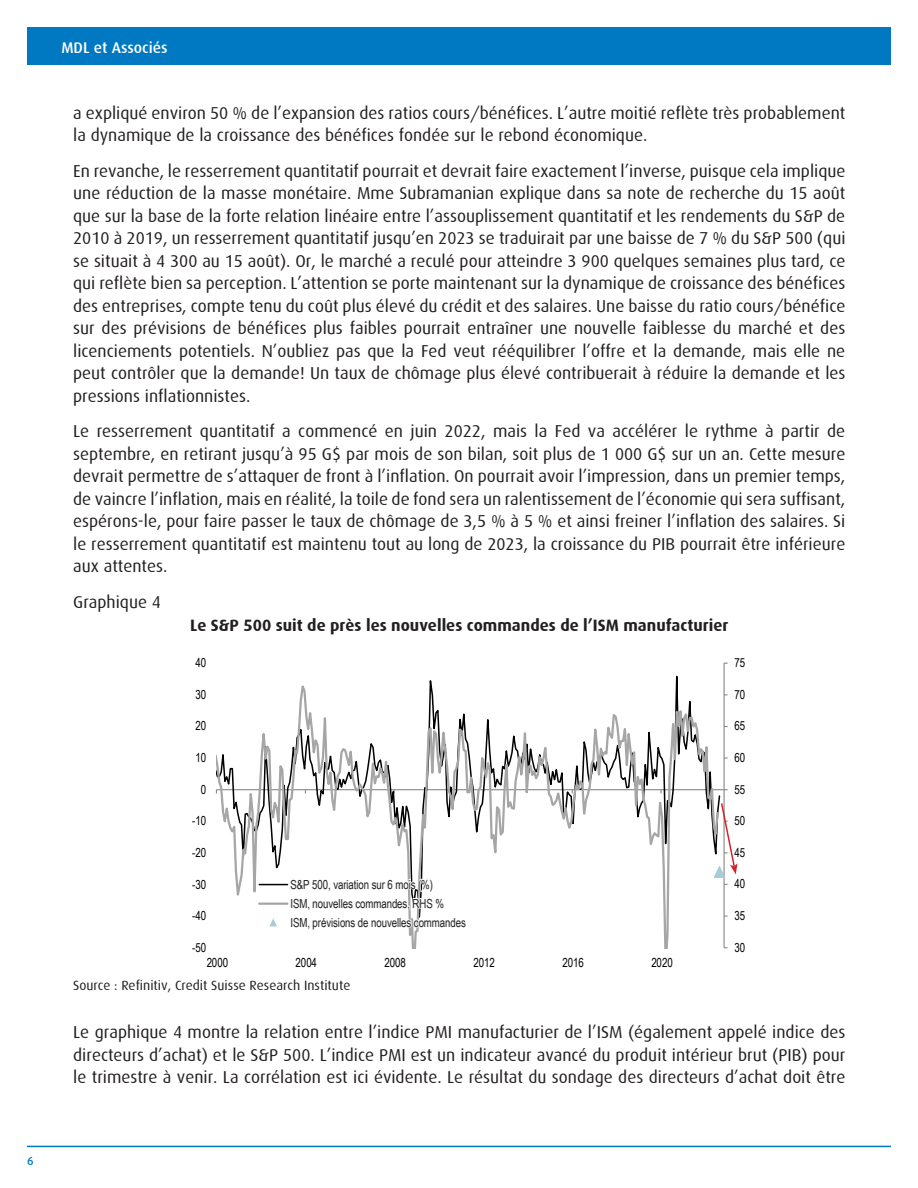
<style>
.page{position:relative;width:918px;height:1188px;background:#fff}
.page>*{position:absolute;margin:0;border:0;box-sizing:border-box;transform-origin:0 0}
.texte_commentaire_de{font:17.25px/22.5px "Dax";color:#231f20;text-align:justify}
.texte{font:700 16.5px "Dax";color:#231f20}
.t1{font:500 15.6px "Dax";color:#fff}
.texte-2{font:13.5px "Dax";color:#231f20}
.t2{font:12.45px/19px "Arial Narrow";letter-spacing:-.01em;color:#000;scale:.95 1}
.t3{font:500 12px "Dax";color:#0079c2}
</style>
<div class="page">
<div style="left:27px;top:27px;width:864px;height:38px;background:#0079c2"></div>
<hr style="left:27px;top:1146px;width:864px;height:1px;background:#0079c2">
<hr style="left:724px;top:663px;width:1px;height:285px;background:#898989">
<hr style="left:216px;top:789px;width:508px;height:1px;background:#898989">
<svg style="left:216px;top:675px;width:504px;height:274px"></svg>
<svg style="left:259px;top:877px;width:209px;height:63px"></svg>
<svg style="left:713px;top:802px;width:24px;height:83px"></svg>
<p class="t3" style="left:27px;top:1154px;width:8px">6</p>
<p class="t1" style="left:61px;top:38px;width:108px">MDL et Associés</p>
<p class="texte_commentaire_de" style="left:73px;top:102px;width:774px">a expliqué environ 50 % de l’expansion des ratios cours/bénéfices. L’autre moitié reflète très probablement la dynamique de la croissance des bénéfices fondée sur le rebond économique.</p>
<p class="texte_commentaire_de" style="left:73px;top:160px;width:774px">En revanche, le resserrement quantitatif pourrait et devrait faire exactement l’inverse, puisque cela implique une réduction de la masse monétaire. Mme Subramanian explique dans sa note de recherche du 15 août que sur la base de la forte relation linéaire entre l’assouplissement quantitatif et les rendements du S&amp;P de 2010 à 2019, un resserrement quantitatif jusqu’en 2023 se traduirait par une baisse de 7 % du S&amp;P 500 (qui se situait à 4 300 au 15 août). Or, le marché a reculé pour atteindre 3 900 quelques semaines plus tard, ce qui reflète bien sa perception. L’attention se porte maintenant sur la dynamique de croissance des bénéfices des entreprises, compte tenu du coût plus élevé du crédit et des salaires. Une baisse du ratio cours/bénéfice sur des prévisions de bénéfices plus faibles pourrait entraîner une nouvelle faiblesse du marché et des licenciements potentiels. N’oubliez pas que la Fed veut rééquilibrer l’offre et la demande, mais elle ne peut contrôler que la demande! Un taux de chômage plus élevé contribuerait à réduire la demande et les pressions inflationnistes.</p>
<p class="texte_commentaire_de" style="left:73px;top:420px;width:774px">Le resserrement quantitatif a commencé en juin 2022, mais la Fed va accélérer le rythme à partir de septembre, en retirant jusqu’à 95 G$ par mois de son bilan, soit plus de 1 000 G$ sur un an. Cette mesure devrait permettre de s’attaquer de front à l’inflation. On pourrait avoir l’impression, dans un premier temps, de vaincre l’inflation, mais en réalité, la toile de fond sera un ralentissement de l’économie qui sera suffisant, espérons-le, pour faire passer le taux de chômage de 3,5 % à 5 % et ainsi freiner l’inflation des salaires. Si le resserrement quantitatif est maintenu tout au long de 2023, la croissance du PIB pourrait être inférieure aux attentes.</p>
<p class="texte_commentaire_de" style="left:73px;top:591px;width:89px">Graphique 4</p>
<p class="texte" style="left:190px;top:616px;width:540px">Le S&amp;P 500 suit de près les nouvelles commandes de l’ISM manufacturier</p>
<p class="t2" style="left:195px;top:653px;width:13px">40</p>
<p class="t2" style="left:734px;top:653px;width:13px">75</p>
<p class="t2" style="left:195px;top:684px;width:13px">30</p>
<p class="t2" style="left:734px;top:684px;width:13px">70</p>
<p class="t2" style="left:195px;top:716px;width:13px">20</p>
<p class="t2" style="left:734px;top:716px;width:13px">65</p>
<p class="t2" style="left:195px;top:748px;width:13px">10</p>
<p class="t2" style="left:734px;top:748px;width:13px">60</p>
<p class="t2" style="left:201px;top:779px;width:7px">0</p>
<p class="t2" style="left:734px;top:779px;width:13px">55</p>
<p class="t2" style="left:192px;top:811px;width:16px">-10</p>
<p class="t2" style="left:734px;top:811px;width:13px">50</p>
<p class="t2" style="left:192px;top:843px;width:16px">-20</p>
<p class="t2" style="left:734px;top:842px;width:13px">45</p>
<p class="t2" style="left:192px;top:874px;width:16px">-30</p>
<p class="t2" style="left:192px;top:906px;width:16px">-40</p>
<p class="t2" style="left:290px;top:874px;width:186px">S&amp;P 500, variation sur 6 mois (%)<br>ISM, nouvelles commandes, RHS %<br>ISM, prévisions de nouvelles commandes</p>
<p class="t2" style="left:734px;top:874px;width:13px">40</p>
<p class="t2" style="left:734px;top:906px;width:13px">35</p>
<p class="t2" style="left:192px;top:937px;width:16px">-50</p>
<p class="t2" style="left:734px;top:937px;width:13px">30</p>
<p class="t2" style="left:207px;top:952px;width:24px">2000</p>
<p class="t2" style="left:296px;top:952px;width:24px">2004</p>
<p class="t2" style="left:385px;top:952px;width:24px">2008</p>
<p class="t2" style="left:473px;top:952px;width:24px">2012</p>
<p class="t2" style="left:562px;top:952px;width:24px">2016</p>
<p class="t2" style="left:651px;top:952px;width:24px">2020</p>
<p class="texte-2" style="left:73px;top:978px;width:279px">Source : Refinitiv, Credit Suisse Research Institute</p>
<p class="texte_commentaire_de" style="left:73px;top:1021px;width:774px">Le graphique 4 montre la relation entre l’indice PMI manufacturier de l’ISM (également appelé indice des directeurs d’achat) et le S&amp;P 500. L’indice PMI est un indicateur avancé du produit intérieur brut (PIB) pour le trimestre à venir. La corrélation est ici évidente. Le résultat du sondage des directeurs d’achat doit être</p>
</div>
